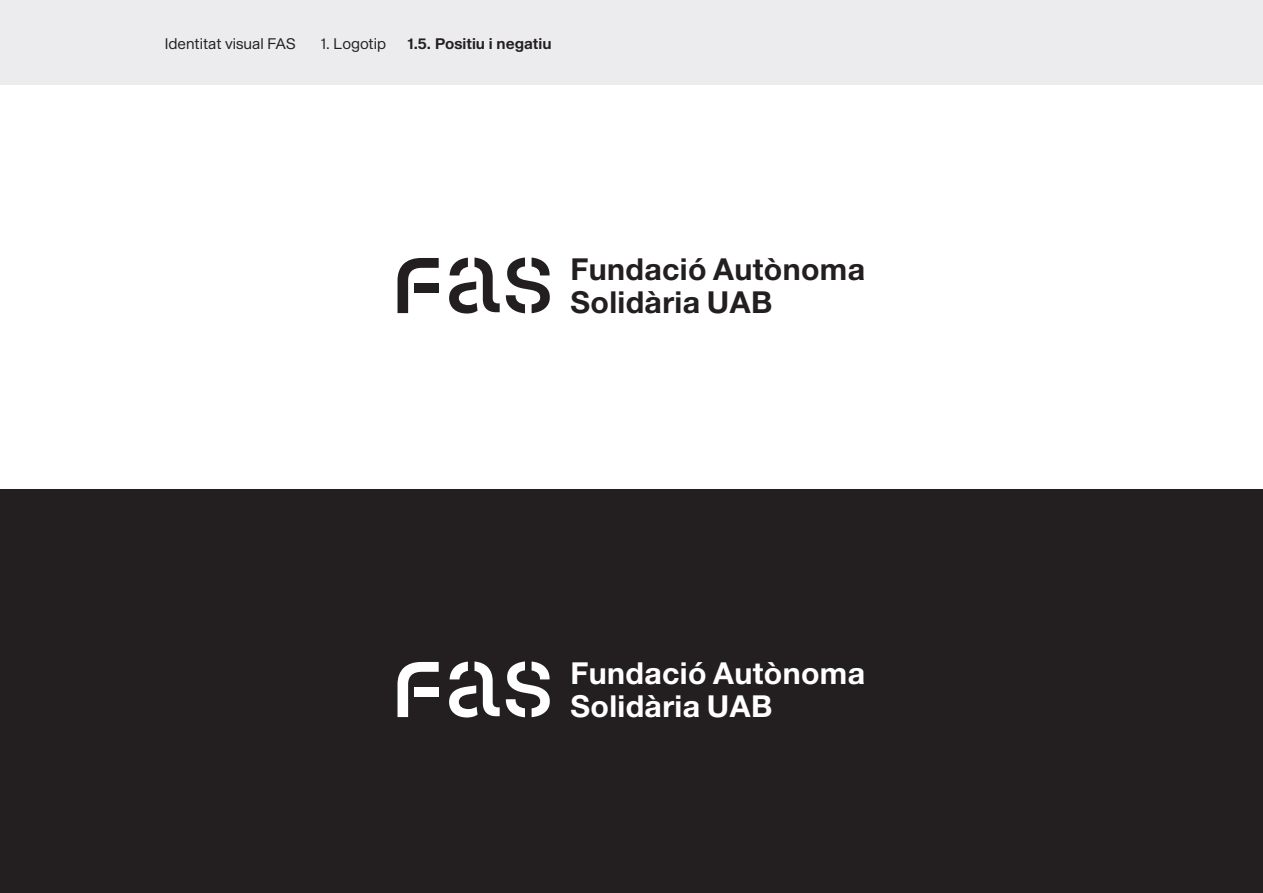
<style>
.page{position:relative;width:1263px;height:893px;background:#fff}
.page>*{position:absolute;margin:0;border:0;box-sizing:border-box;transform-origin:0 0}
.t1{font:700 30.3px/33.5px "Helvetica Neue LT Std";letter-spacing:.01em;color:#231f20}
.t2{font:700 30.3px/33.5px "Helvetica Neue LT Std";letter-spacing:.01em;color:#fff}
.t3{font:15px "Shapiro 35 Feather";color:#231f20}
.t4{font:300 15px "Shapiro 65";color:#231f20}
</style>
<div class="page">
<div style="left:0;top:0;width:1263px;height:85px;background:#ececee"></div>
<div style="left:0;top:489px;width:1263px;height:404px;background:#231f20"></div>
<svg style="left:506px;top:258px;width:44px;height:55px"></svg>
<svg style="left:397px;top:258px;width:42px;height:55px"></svg>
<div style="left:415px;top:283px;width:24px;height:10px;background:#231f20"></div>
<svg style="left:449px;top:258px;width:51px;height:56px"></svg>
<svg style="left:506px;top:661px;width:44px;height:56px"></svg>
<svg style="left:397px;top:662px;width:42px;height:55px"></svg>
<div style="left:415px;top:687px;width:24px;height:10px;background:#fff"></div>
<svg style="left:449px;top:661px;width:51px;height:56px"></svg>
<p class="t3" style="left:165px;top:33px;width:133px">Identitat visual FAS</p>
<p class="t3" style="left:321px;top:33px;width:67px">1. Logotip</p>
<p class="t4" style="left:408px;top:33px;width:145px">1.5. Positiu i negatiu</p>
<p class="t1" style="left:570px;top:251px;width:296px">Fundació Autònoma<br>Solidària UAB</p>
<p class="t2" style="left:570px;top:655px;width:296px">Fundació Autònoma<br>Solidària UAB</p>
</div>
